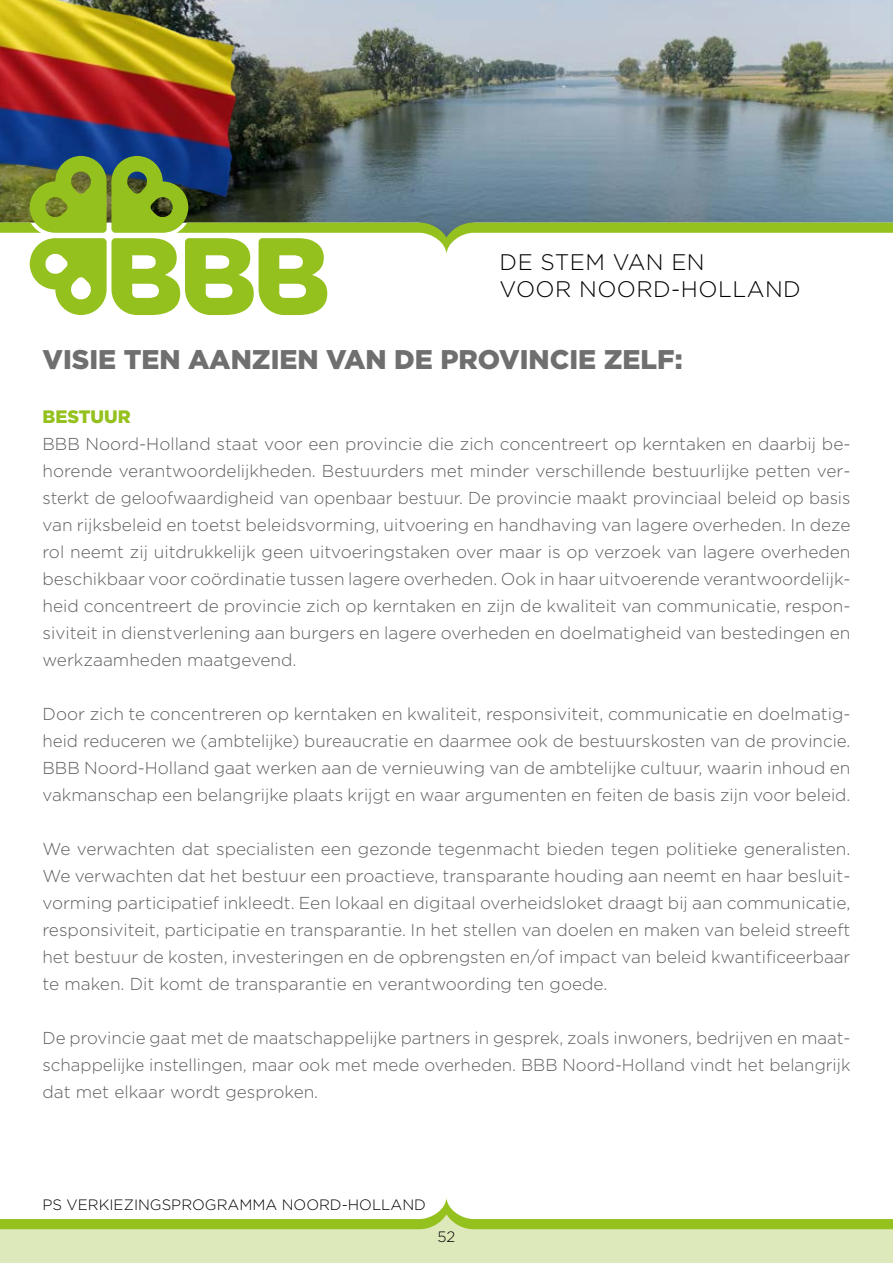
<style>
.page{position:relative;width:893px;height:1263px;background:#fff}
.page>*{position:absolute;margin:0;border:0;box-sizing:border-box;transform-origin:0 0}
.t1{font:900 27px "Gotham";color:#706f6f}
.t2{font:300 22.5px/27px "Gotham";letter-spacing:.02em;color:#000}
.t3{font:900 18px "Gotham";color:#95c11f}
.t4{font:300 17.25px/27px "Gotham";color:#5f5e5e}
.t5{font:300 15px "Gotham";color:#000}
</style>
<div class="page">
<div style="left:0;top:1225px;width:893px;height:38px;background:#dee9bb"></div>
<img style="left:259px;top:0;width:629px;height:156px">
<div style="left:888px;top:0;width:5px;height:218px;background:#000;opacity:.25"></div>
<img style="left:892px;top:0;width:1px;height:156px">
<img style="left:0;top:0;width:259px;height:156px">
<svg style="left:0;top:156px;width:893px;height:159px"></svg>
<svg style="left:0;top:1198px;width:893px;height:32px"></svg>
<h2 class="t2" style="left:500px;top:248px;width:303px">DE STEM VAN EN<br>VOOR NOORD-HOLLAND</h2>
<h1 class="t1" style="left:43px;top:344px;width:642px">VISIE TEN AANZIEN VAN DE PROVINCIE ZELF:</h1>
<p class="t3" style="left:43px;top:406px;width:90px">BESTUUR</p>
<p class="t4" style="left:43px;top:430px;width:809px">BBB Noord-Holland staat voor een provincie die zich concentreert op kerntaken en daarbij be&shy;horende verantwoordelijkheden. Bestuurders met minder verschillende bestuurlijke petten ver&shy;sterkt de geloofwaardigheid van openbaar bestuur. De provincie maakt provinciaal beleid op basis van rijksbeleid en toetst beleidsvorming, uitvoering en handhaving van lagere overheden. In deze rol neemt zij uitdrukkelijk geen uitvoeringstaken over maar is op verzoek van lagere overheden beschikbaar voor coördinatie tussen lagere overheden. Ook in haar uitvoerende verantwoordelijk&shy;heid concentreert de provincie zich op kerntaken en zijn de kwaliteit van communicatie, respon&shy;siviteit in dienstverlening aan burgers en lagere overheden en doelmatigheid van bestedingen en werkzaamheden maatgevend.</p>
<p class="t4" style="left:43px;top:700px;width:809px;text-align:justify">Door zich te concentreren op kerntaken en kwaliteit, responsiviteit, communicatie en doelmatig&shy;heid reduceren we (ambtelijke) bureaucratie en daarmee ook de bestuurskosten van de provincie.<br>BBB Noord-Holland gaat werken aan de vernieuwing van de ambtelijke cultuur, waarin inhoud en vakmanschap een belangrijke plaats krijgt en waar argumenten en feiten de basis zijn voor beleid.</p>
<p class="t4" style="left:43px;top:835px;width:809px;text-align:justify">We verwachten dat specialisten een gezonde tegenmacht bieden tegen politieke generalisten.<br>We verwachten dat het bestuur een proactieve, transparante houding aan neemt en haar besluit&shy;vorming participatief inkleedt. Een lokaal en digitaal overheidsloket draagt bij aan communicatie, responsiviteit, participatie en transparantie. In het stellen van doelen en maken van beleid streeft het bestuur de kosten, investeringen en de opbrengsten en/of impact van beleid kwantificeerbaar te maken. Dit komt de transparantie en verantwoording ten goede.</p>
<p class="t4" style="left:43px;top:1024px;width:809px">De provincie gaat met de maatschappelijke partners in gesprek, zoals inwoners, bedrijven en maat&shy;schappelijke instellingen, maar ook met mede overheden. BBB Noord-Holland vindt het belangrijk dat met elkaar wordt gesproken.</p>
<p class="t5" style="left:43px;top:1196px;width:385px">PS VERKIEZINGSPROGRAMMA NOORD-HOLLAND</p>
<p class="t5" style="left:438px;top:1229px;width:19px">52</p>
</div>
